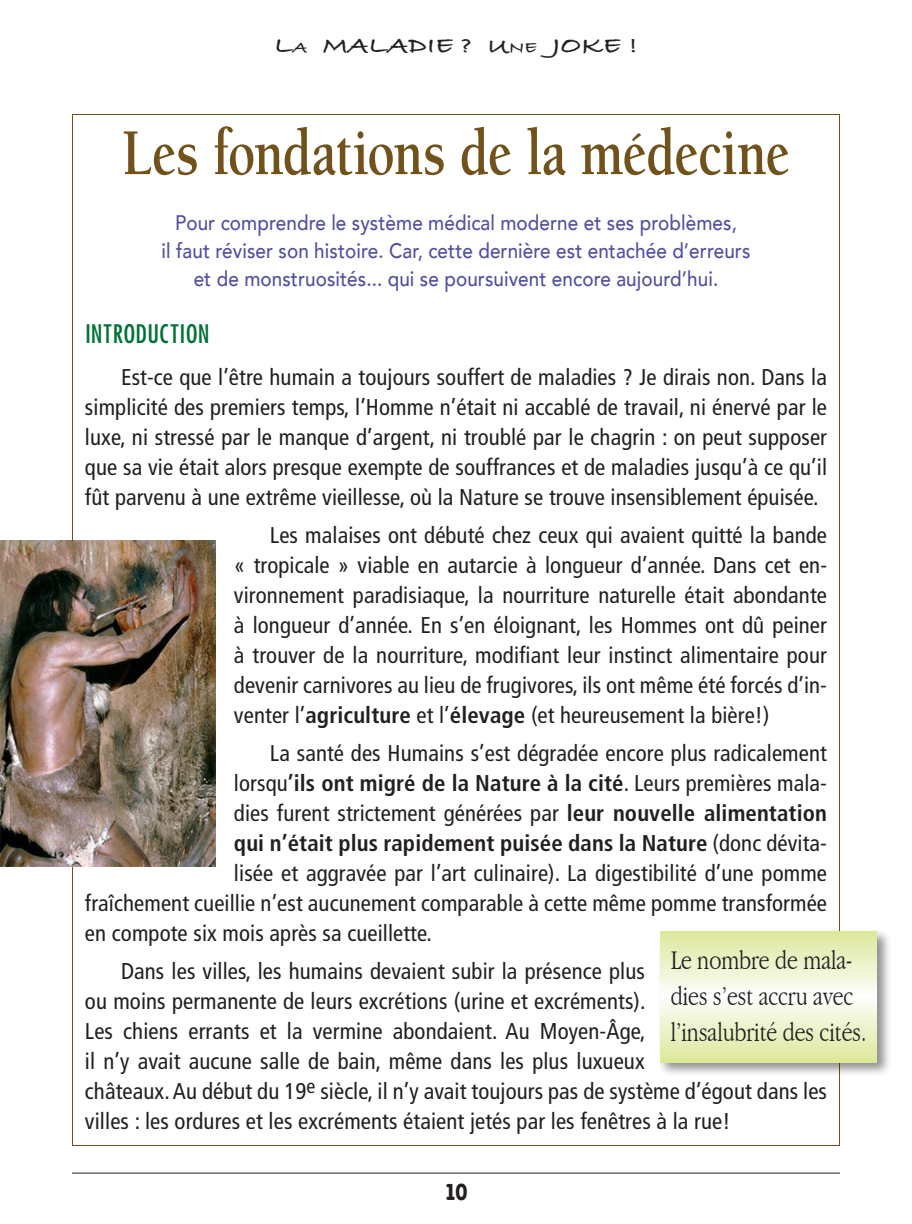
<style>
.page{position:relative;width:912px;height:1224px;background:#fff}
.page>*{position:absolute;margin:0;border:0;box-sizing:border-box;transform-origin:0 0}
.t1{font:700 67.2px "Berkeley";letter-spacing:-.015em;color:#71521a;scale:.78 1}
.t2{font:300 condensed 28px/36px "Garamond";color:#231f20;scale:.96 1}
.t3{font:24px "Futura Cond Demi";letter-spacing:.01em;color:#007236}
.t4{font:700 condensed 24px "American Typewriter";color:#231f20}
.t5{font:700 23.8px "Bradley Hand ITCTT";letter-spacing:.01em;color:#231f20;scale:1.2 1}
.t6{font:condensed 22.8px/30px "Frutiger";letter-spacing:.005em;color:#231f20;text-align:justify}
.t7{font:700 condensed 22.8px "Frutiger";letter-spacing:.005em;color:#231f20}
.t8{font:500 21px/28px "Avenir";letter-spacing:.005em;color:#504fa1;text-align:center;scale:.9 1}
.s1{font-size:16.6px}
.s2{font-weight:700}
.s3{font-weight:400}
</style>
<div class="page">
<hr style="left:72px;top:1173px;width:768px;height:1px;background:#231f20">
<img style="left:0;top:540px;width:216px;height:327px">
<div style="left:658px;top:929px;width:234px;height:148px;background:#231f20;opacity:.5"></div>
<svg style="left:661px;top:931px;width:216px;height:131px"></svg>
<p class="t5" style="left:274px;top:27px;width:304px">L<span class="s1">a</span> MALADIE ? U<span class="s1">ne</span> JOKE !</p>
<h1 class="t1" style="left:122px;top:117px;width:858px">Les fondations de la médecine</h1>
<p class="t8" style="left:162px;top:208px;width:656px">Pour comprendre le système médical moderne et ses problèmes,<br>il faut réviser son histoire. Car, cette dernière est entachée d’erreurs et de monstruosités... qui se poursuivent encore aujourd’hui.</p>
<p class="t3" style="left:85px;top:318px;width:126px">INTRODUCTION</p>
<p class="t6" style="left:85px;top:362px;width:744px;text-indent:36px">Est-ce que l’être humain a toujours souffert de maladies ? Je dirais non. Dans la simplicité des premiers temps, l’Homme n’était ni accablé de travail, ni énervé par le luxe, ni stressé par le manque d’argent, ni troublé par le chagrin : on peut supposer que sa vie était alors presque exempte de souffrances et de maladies jusqu’à ce qu’il fût parvenu à une extrême vieillesse, où la Nature se trouve insensiblement épuisée.</p>
<p class="t6" style="left:234px;top:520px;width:595px;text-indent:36px">Les malaises ont débuté chez ceux qui avaient quitté la bande « tropicale » viable en autarcie à longueur d’année. Dans cet en&shy;vironnement paradisiaque, la nourriture naturelle était abondante à longueur d’année. En s’en éloignant, les Hommes ont dû peiner à trouver de la nourriture, modifiant leur instinct alimentaire pour devenir carnivores au lieu de frugivores, ils ont même été forcés d’in&shy;venter l’<span class="s2">agriculture</span> et l’<span class="s2">élevage</span> (et heureusement la bière!)</p>
<p class="t6" style="left:270px;top:738px;width:558px">La santé des Humains s’est dégradée encore plus radicalement</p>
<p class="t7" style="left:234px;top:770px;width:595px"><span class="s3">lorsqu</span>’ils ont migré de la Nature à la cité<span class="s3">. Leurs premières mala-</span></p>
<p class="t6" style="left:234px;top:798px;width:595px">dies furent strictement générées par <span class="s2">leur nouvelle alimentation</span></p>
<p class="t7" style="left:234px;top:830px;width:594px">qui n’était plus rapidement puisée dans la Nature <span class="s3">(donc dévita-</span></p>
<p class="t6" style="left:234px;top:858px;width:595px">lisée et aggravée par l’art culinaire). La digestibilité d’une pomme</p>
<p class="t6" style="left:85px;top:888px;width:744px">fraîchement cueillie n’est aucunement comparable à cette même pomme transformée</p>
<p class="t6" style="left:85px;top:918px;width:349px">en compote six mois après sa cueillette.</p>
<p class="t6" style="left:85px;top:956px;width:744px;text-align:left;text-indent:36px">Dans les villes, les humains devaient subir la présence plus<br>ou moins permanente de leurs excrétions (urine et excréments).<br>Les chiens errants et la vermine abondaient. Au Moyen-Âge,<br>il n’y avait aucune salle de bain, même dans les plus luxueux<br>châteaux. Au début du 19<sup>e</sup> siècle, il n’y avait toujours pas de système d’égout dans les villes : les ordures et les excréments étaient jetés par les fenêtres à la rue!</p>
<p class="t2" style="left:671px;top:942px;width:205px">Le nombre de mala&shy;dies s’est accru avec l’insalubrité des cités.</p>
<p class="t4" style="left:444px;top:1172px;width:25px">10</p>
</div>
